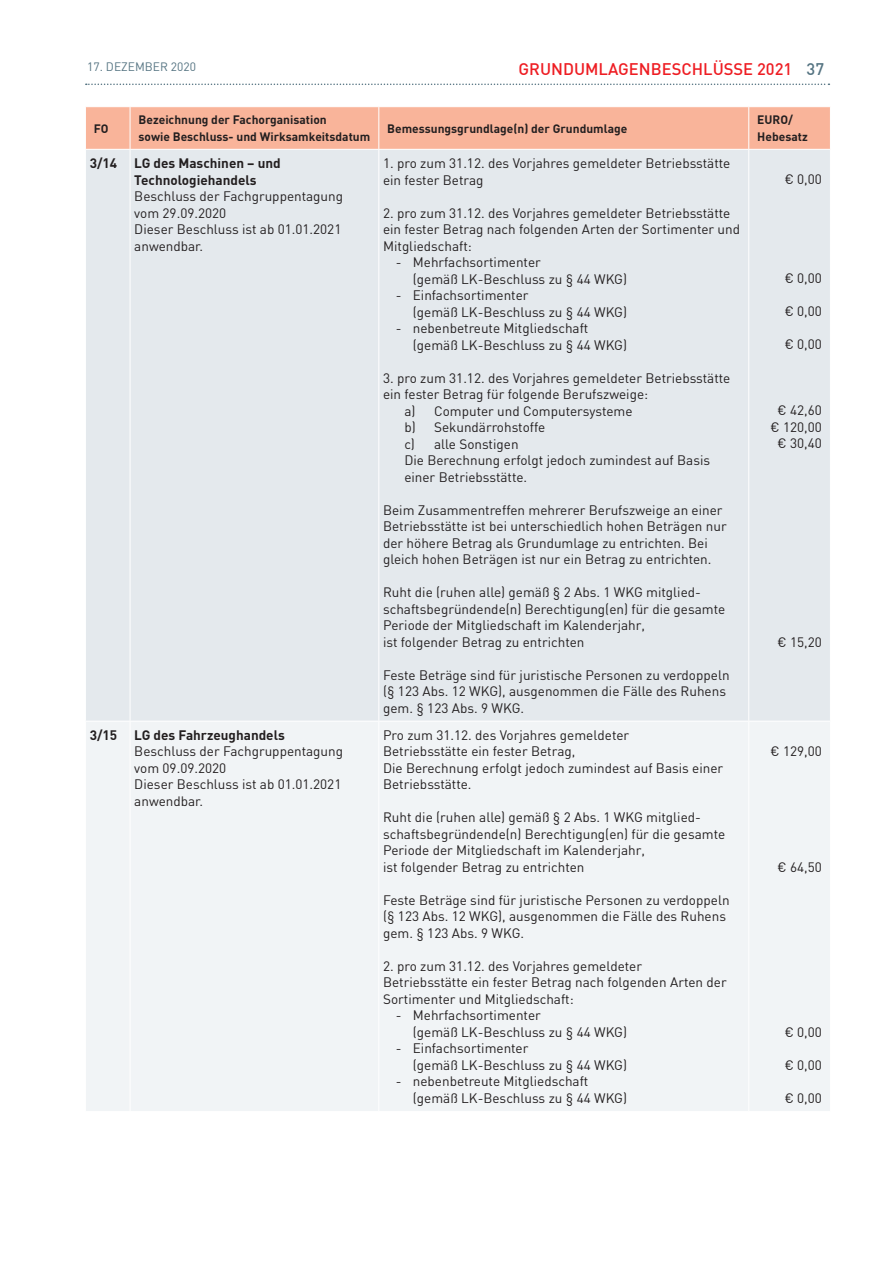
<style>
.page{position:relative;width:893px;height:1263px;background:#fff}
.page>*{position:absolute;margin:0;border:0;box-sizing:border-box;transform-origin:0 0}
.t1{font:500 16.5px "DIN";color:#ee1d23}
.t2{font:13.5px/16.5px "DIN";color:#231f20}
.t3{font:700 13.5px/16.5px "DIN";color:#231f20}
.t4{font:700 12px/16.5px "DIN";color:#231f20}
.t5{font:12px "DIN";color:#557482}
.s1{color:#557482}
</style>
<div class="page">
<svg style="left:86px;top:84px;width:743px;height:1px"></svg>
<div style="left:86px;top:107px;width:744px;height:42px;background:#f9b49a"></div>
<div style="left:86px;top:150px;width:744px;height:571px;background:#e4e9ed"></div>
<div style="left:86px;top:722px;width:744px;height:389px;background:#f1f4f6"></div>
<hr style="left:130px;top:107px;width:1px;height:42px;background:#fff">
<hr style="left:378px;top:107px;width:1px;height:42px;background:#fff">
<hr style="left:748px;top:107px;width:1px;height:42px;background:#fff">
<hr style="left:130px;top:150px;width:1px;height:571px;background:#fff">
<hr style="left:378px;top:150px;width:1px;height:571px;background:#fff">
<hr style="left:748px;top:150px;width:1px;height:571px;background:#fff">
<hr style="left:130px;top:721px;width:1px;height:390px;background:#fff">
<hr style="left:378px;top:721px;width:1px;height:390px;background:#fff">
<hr style="left:748px;top:721px;width:1px;height:390px;background:#fff">
<p class="t5" style="left:87px;top:59px;width:110px">17. DEZEMBER 2020</p>
<p class="t1" style="left:518px;top:58px;width:307px">GRUNDUMLAGENBESCHLÜSSE 2021 <span class="s1">37</span></p>
<p class="t4" style="left:94px;top:119px;width:16px">FO</p>
<p class="t4" style="left:139px;top:111px;width:233px">Bezeichnung der Fachorganisation<br>sowie Beschluss- und Wirksamkeitsdatum</p>
<p class="t4" style="left:387px;top:119px;width:242px">Bemessungsgrundlage(n) der Grundumlage</p>
<p class="t4" style="left:757px;top:111px;width:52px">EURO/<br>Hebesatz</p>
<p class="t3" style="left:90px;top:154px;width:29px">3/14</p>
<p class="t3" style="left:134px;top:154px;width:148px">LG des Maschinen – und<br>Technologiehandels</p>
<p class="t2" style="left:134px;top:188px;width:210px">Beschluss der Fachgruppentagung vom 29.09.2020<br>Dieser Beschluss ist ab 01.01.2021 anwendbar.</p>
<p class="t2" style="left:383px;top:155px;width:349px">1. pro zum 31.12. des Vorjahres gemeldeter Betriebsstätte ein fester Betrag</p>
<p class="t2" style="left:383px;top:204px;width:359px">2. pro zum 31.12. des Vorjahres gemeldeter Betriebsstätte ein fester Betrag nach folgenden Arten der Sortimenter und<br>Mitgliedschaft:</p>
<p class="t2" style="left:413px;top:254px;width:216px;text-indent:-17px">- Mehrfachsortimenter<br>(gemäß LK-Beschluss zu § 44 WKG)</p>
<p class="t2" style="left:413px;top:287px;width:216px;text-indent:-17px">- Einfachsortimenter<br>(gemäß LK-Beschluss zu § 44 WKG)</p>
<p class="t2" style="left:413px;top:320px;width:216px;text-indent:-17px">- nebenbetreute Mitgliedschaft (gemäß LK-Beschluss zu § 44 WKG)</p>
<p class="t2" style="left:383px;top:369px;width:349px">3. pro zum 31.12. des Vorjahres gemeldeter Betriebsstätte</p>
<p class="t2" style="left:383px;top:386px;width:267px">ein fester Betrag für folgende Berufszweige:</p>
<p class="t2" style="left:404px;top:402px;width:230px">a) Computer und Computersysteme</p>
<p class="t2" style="left:404px;top:419px;width:142px">b) Sekundärrohstoffe</p>
<p class="t2" style="left:404px;top:435px;width:116px">c) alle Sonstigen</p>
<p class="t2" style="left:404px;top:452px;width:307px">Die Berechnung erfolgt jedoch zumindest auf Basis</p>
<p class="t2" style="left:404px;top:468px;width:124px">einer Betriebsstätte.</p>
<p class="t2" style="left:383px;top:501px;width:345px">Beim Zusammentreffen mehrerer Berufszweige an einer Betriebsstätte ist bei unterschiedlich hohen Beträgen nur der höhere Betrag als Grundumlage zu entrichten. Bei gleich hohen Beträgen ist nur ein Betrag zu entrichten.</p>
<p class="t2" style="left:383px;top:584px;width:344px">Ruht die (ruhen alle) gemäß § 2 Abs. 1 WKG mitglied&shy;schaftsbegründende(n) Berechtigung(en) für die gesamte Periode der Mitgliedschaft im Kalenderjahr,<br>ist folgender Betrag zu entrichten</p>
<p class="t2" style="left:383px;top:666px;width:348px">Feste Beträge sind für juristische Personen zu verdoppeln (§ 123 Abs. 12 WKG), ausgenommen die Fälle des Ruhens gem. § 123 Abs. 9 WKG.</p>
<p class="t2" style="left:785px;top:171px;width:39px">€ 0,00</p>
<p class="t2" style="left:785px;top:270px;width:39px">€ 0,00</p>
<p class="t2" style="left:785px;top:303px;width:39px">€ 0,00</p>
<p class="t2" style="left:785px;top:336px;width:39px">€ 0,00</p>
<p class="t2" style="left:771px;top:402px;width:53px;text-align:center">€ 42,60 € 120,00 € 30,40</p>
<p class="t2" style="left:778px;top:633px;width:46px">€ 15,20</p>
<p class="t3" style="left:90px;top:726px;width:29px">3/15</p>
<p class="t3" style="left:134px;top:726px;width:152px">LG des Fahrzeughandels</p>
<p class="t2" style="left:134px;top:743px;width:210px">Beschluss der Fachgruppentagung vom 09.09.2020<br>Dieser Beschluss ist ab 01.01.2021 anwendbar.</p>
<p class="t2" style="left:383px;top:726px;width:342px">Pro zum 31.12. des Vorjahres gemeldeter<br>Betriebsstätte ein fester Betrag,<br>Die Berechnung erfolgt jedoch zumindest auf Basis einer Betriebsstätte.</p>
<p class="t2" style="left:383px;top:809px;width:344px">Ruht die (ruhen alle) gemäß § 2 Abs. 1 WKG mitglied&shy;schaftsbegründende(n) Berechtigung(en) für die gesamte Periode der Mitgliedschaft im Kalenderjahr,<br>ist folgender Betrag zu entrichten</p>
<p class="t2" style="left:383px;top:891px;width:348px">Feste Beträge sind für juristische Personen zu verdoppeln (§ 123 Abs. 12 WKG), ausgenommen die Fälle des Ruhens gem. § 123 Abs. 9 WKG.</p>
<p class="t2" style="left:383px;top:957px;width:345px">2. pro zum 31.12. des Vorjahres gemeldeter<br>Betriebsstätte ein fester Betrag nach folgenden Arten der<br>Sortimenter und Mitgliedschaft:</p>
<p class="t2" style="left:413px;top:1007px;width:216px;text-indent:-17px">- Mehrfachsortimenter<br>(gemäß LK-Beschluss zu § 44 WKG)</p>
<p class="t2" style="left:413px;top:1040px;width:216px;text-indent:-17px">- Einfachsortimenter<br>(gemäß LK-Beschluss zu § 44 WKG)</p>
<p class="t2" style="left:413px;top:1073px;width:216px;text-indent:-17px">- nebenbetreute Mitgliedschaft (gemäß LK-Beschluss zu § 44 WKG)</p>
<p class="t2" style="left:771px;top:743px;width:53px">€ 129,00</p>
<p class="t2" style="left:778px;top:858px;width:46px">€ 64,50</p>
<p class="t2" style="left:785px;top:1023px;width:39px">€ 0,00</p>
<p class="t2" style="left:785px;top:1056px;width:39px">€ 0,00</p>
<p class="t2" style="left:785px;top:1089px;width:39px">€ 0,00</p>
</div>
